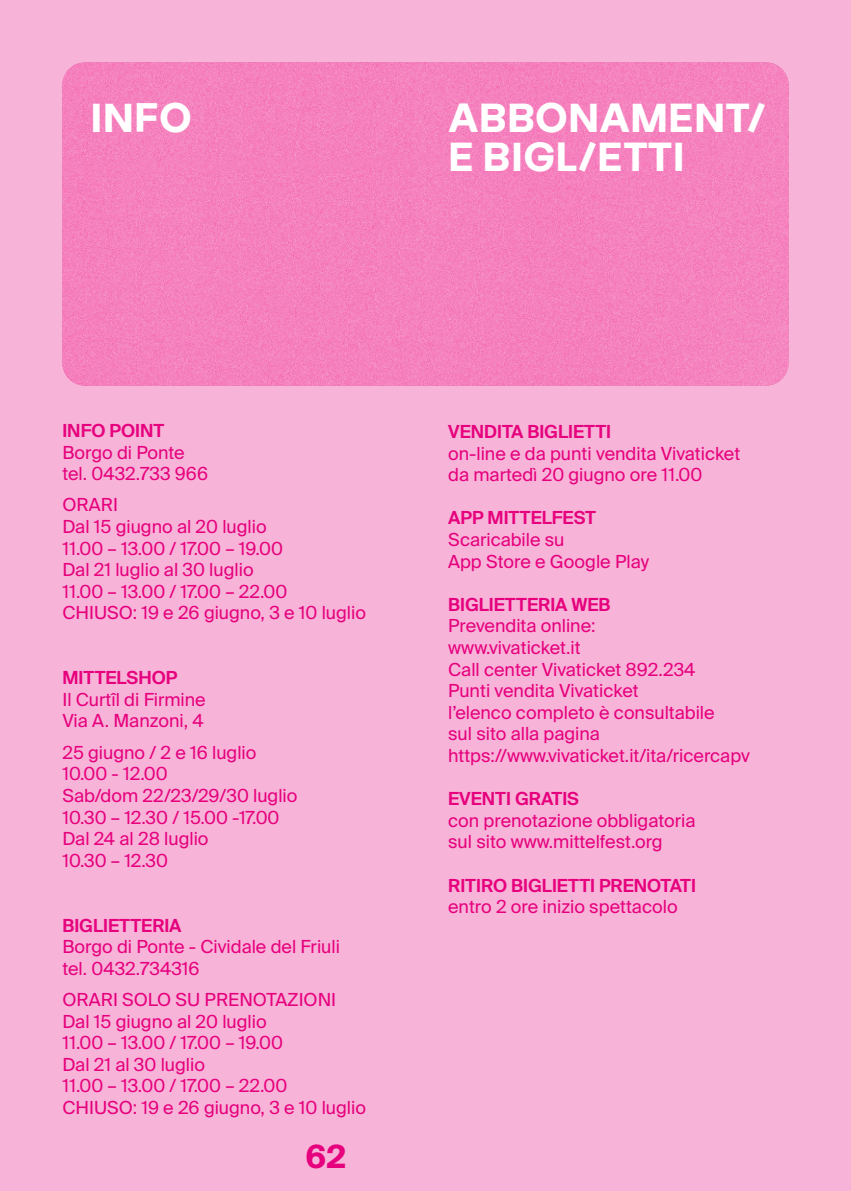
<style>
.page{position:relative;width:851px;height:1191px;background:#fff}
.page>*{position:absolute;margin:0;border:0;box-sizing:border-box;transform-origin:0 0}
.t1{font:700 42px/38.4px "Labil Grotesk";color:#fff}
.t2{font:700 32px "Suisse Intl";color:#e6007d}
.t3{font:18px/21.6px "Suisse Intl";color:#e6007d}
.t4{font:600 18px "Suisse Intl";color:#e6007d}
</style>
<div class="page">
<div style="left:0;top:0;width:850px;height:1191px;background:#f7b3d8"></div>
<img style="left:62px;top:62px;width:726px;height:324px">
<h1 class="t1" style="left:90px;top:96px;width:103px">INFO</h1>
<h1 class="t1" style="left:448px;top:96px;width:319px">ABBONAMENTI<br>E BIGLIETTI</h1>
<p class="t4" style="left:62px;top:420px;width:103px">INFO POINT</p>
<p class="t3" style="left:62px;top:441px;width:147px">Borgo di Ponte tel. 0432.733 966</p>
<p class="t3" style="left:62px;top:494px;width:305px">ORARI<br>Dal 15 giugno al 20 luglio<br>11.00 – 13.00 / 17.00 – 19.00<br>Dal 21 luglio al 30 luglio<br>11.00 – 13.00 / 17.00 – 22.00<br>CHIUSO: 19 e 26 giugno, 3 e 10 luglio</p>
<p class="t4" style="left:62px;top:667px;width:116px">MITTELSHOP</p>
<p class="t3" style="left:62px;top:689px;width:145px">Il Curtîl di Firmine<br>Via A. Manzoni, 4</p>
<p class="t3" style="left:62px;top:741px;width:236px">25 giugno / 2 e 16 luglio<br>10.00 - 12.00<br>Sab/dom 22/23/29/30 luglio<br>10.30 – 12.30 / 15.00 -17.00<br>Dal 24 al 28 luglio<br>10.30 – 12.30</p>
<p class="t4" style="left:62px;top:914px;width:121px">BIGLIETTERIA</p>
<p class="t3" style="left:62px;top:936px;width:279px">Borgo di Ponte - Cividale del Friuli tel. 0432.734316</p>
<p class="t3" style="left:62px;top:989px;width:305px">ORARI SOLO SU PRENOTAZIONI<br>Dal 15 giugno al 20 luglio<br>11.00 – 13.00 / 17.00 – 19.00<br>Dal 21 al 30 luglio<br>11.00 – 13.00 / 17.00 – 22.00<br>CHIUSO: 19 e 26 giugno, 3 e 10 luglio</p>
<h2 class="t2" style="left:305px;top:1138px;width:42px">62</h2>
<p class="t4" style="left:448px;top:421px;width:164px">VENDITA BIGLIETTI</p>
<p class="t3" style="left:448px;top:442px;width:293px">on-line e da punti vendita Vivaticket da martedì 20 giugno ore 11.00</p>
<p class="t4" style="left:448px;top:507px;width:149px">APP MITTELFEST</p>
<p class="t3" style="left:448px;top:529px;width:202px">Scaricabile su<br>App Store e Google Play</p>
<p class="t4" style="left:448px;top:594px;width:164px">BIGLIETTERIA WEB</p>
<p class="t3" style="left:448px;top:615px;width:303px">Prevendita online:<br>www.vivaticket.it<br>Call center Vivaticket 892.234<br>Punti vendita Vivaticket<br>l’elenco completo è consultabile<br>sul sito alla pagina https://www.vivaticket.it/ita/ricercapv</p>
<p class="t4" style="left:448px;top:788px;width:132px">EVENTI GRATIS</p>
<p class="t3" style="left:448px;top:809px;width:249px">con prenotazione obbligatoria sul sito www.mittelfest.org</p>
<p class="t4" style="left:448px;top:875px;width:249px">RITIRO BIGLIETTI PRENOTATI</p>
<p class="t3" style="left:448px;top:896px;width:231px">entro 2 ore inizio spettacolo</p>
</div>
